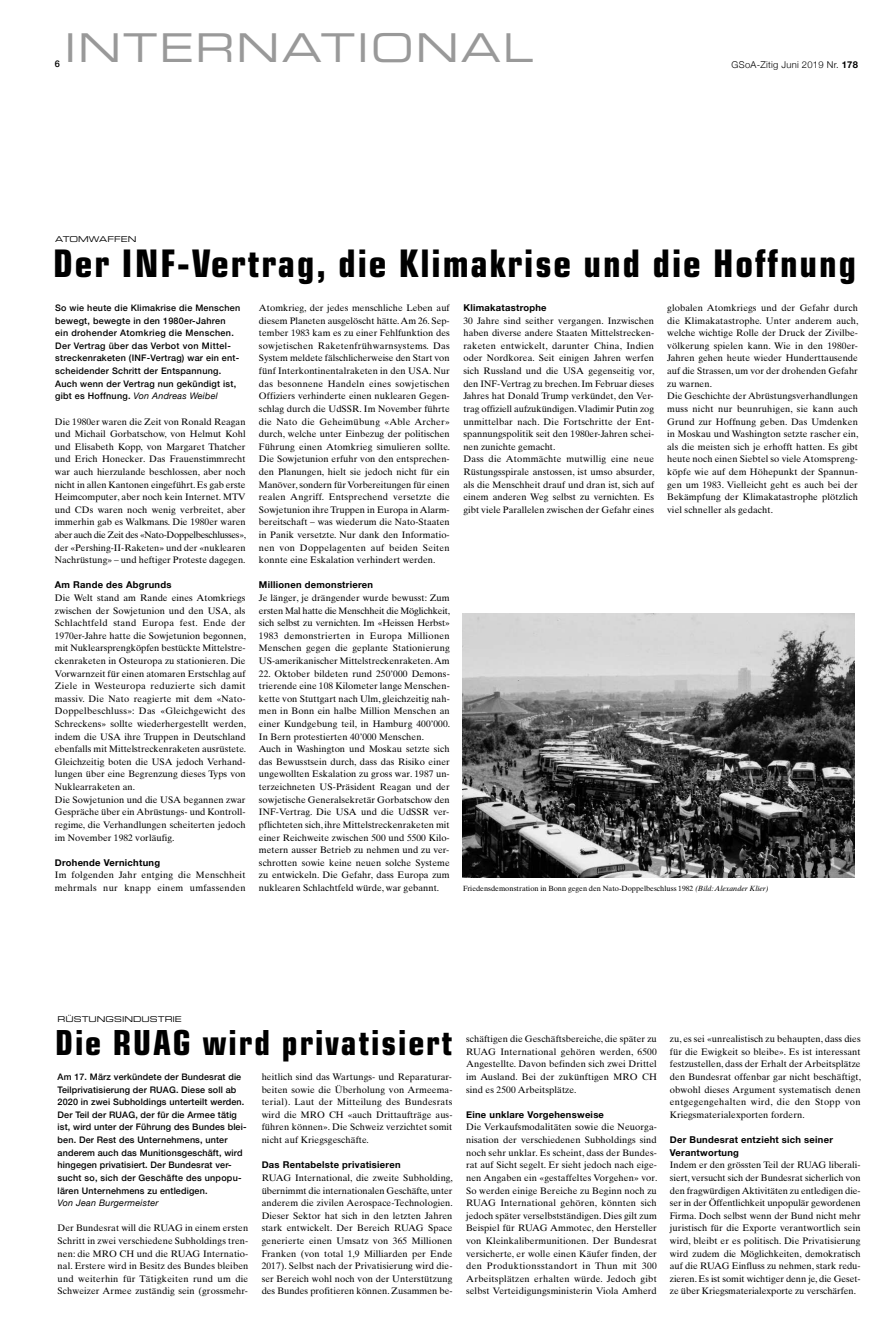
<style>
.page{position:relative;width:893px;height:1333px;background:#fff}
.page>*{position:absolute;margin:0;border:0;box-sizing:border-box;transform-origin:0 0}
.t1{font:39.7px "Eurostile Extended Two";letter-spacing:.05em;color:#999}
.t2{font:700 condensed 38px "Eurostile";letter-spacing:.05em;color:#000}
.t3{font:700 condensed 34.5px "Eurostile";letter-spacing:.055em;color:#000}
.t4{font:9.4px/12.6px "Times Ten";letter-spacing:.005em;color:#000;text-align:justify}
.t5{font:700 9.4px/12.6px "Helvetica Neue";letter-spacing:.03em;color:#000}
.t6{font:9.4px/12.6px "Times Ten";letter-spacing:.025em;color:#000}
.t7{font:300 9.4px "Helvetica Neue";letter-spacing:.03em;color:#000}
.t8{font:500 9.2px "Helvetica Neue";color:#000}
.t9{font:500 9px/12.6px "Helvetica Neue";letter-spacing:.015em;color:#000}
.t10{font:italic 9px "Helvetica Neue";letter-spacing:.03em;color:#000}
.t11{font:8px "Eurostile Extended Two";color:#000}
.t12{font:7.5px "Times Ten";color:#000}
.s1{font-weight:700}
.s2{font-weight:400;font-style:italic}
.s3{font-style:italic}
</style>
<div class="page">
<img style="left:462px;top:614px;width:392px;height:263px">
<h1 class="t1" style="left:64px;top:33px;width:470px">INTERNATIONAL</h1>
<p class="t8" style="left:55px;top:58px;width:7px">6</p>
<p class="t7" style="left:732px;top:58px;width:128px">GSoA-Zitig Juni 2019 Nr. <span class="s1">178</span></p>
<p class="t11" style="left:55px;top:236px;width:83px">ATOMWAFFEN</p>
<h2 class="t2" style="left:53px;top:250px;width:805px">Der INF-Vertrag, die Klimakrise und die Hoffnung</h2>
<p class="t9" style="left:55px;top:301px;width:187px">So wie heute die Klimakrise die Menschen bewegt, bewegte in den 1980er-Jahren ein drohender Atomkrieg die Menschen.<br>Der Vertrag über das Verbot von Mittel&shy;streckenraketen (INF-Vertrag) war ein ent&shy;scheidender Schritt der Entspannung.<br>Auch wenn der Vertrag nun gekündigt ist, gibt es Hoffnung. <span class="s2">Von Andreas Weibel</span></p>
<p class="t4" style="left:55px;top:416px;width:193px">Die 1980er waren die Zeit von Ronald Reagan und Michail Gorbatschow, von Helmut Kohl und Elisabeth Kopp, von Margaret Thatcher und Erich Honecker. Das Frauenstimmrecht war auch hierzulande beschlossen, aber noch nicht in allen Kantonen eingeführt. Es gab erste Heimcomputer, aber noch kein Internet. MTV und CDs waren noch wenig verbreitet, aber immerhin gab es Walkmans. Die 1980er waren aber auch die Zeit des «Nato-Doppelbeschlusses», der «Pershing-II-Raketen» und der «nuklearen Nachrüstung» – und heftiger Proteste dagegen.</p>
<p class="t5" style="left:55px;top:578px;width:118px">Am Rande des Abgrunds</p>
<p class="t4" style="left:55px;top:592px;width:193px;text-align:left">Die Welt stand am Rande eines Atomkriegs zwischen der Sowjetunion und den USA, als Schlachtfeld stand Europa fest. Ende der 1970er-Jahre hatte die Sowjetunion begonnen, mit Nuklearsprengköpfen bestückte Mittelstre&shy;ckenraketen in Osteuropa zu stationieren. Die Vorwarnzeit für einen atomaren Erstschlag auf Ziele in Westeuropa reduzierte sich damit massiv. Die Nato reagierte mit dem «Nato-Doppelbeschluss»: Das «Gleichgewicht des Schreckens» sollte wiederhergestellt werden, indem die USA ihre Truppen in Deutschland ebenfalls mit Mittelstreckenraketen ausrüstete.<br>Gleichzeitig boten die USA jedoch Verhand&shy;lungen über eine Begrenzung dieses Typs von Nuklearraketen an.<br>Die Sowjetunion und die USA begannen zwar Gespräche über ein Abrüstungs- und Kontroll&shy;regime, die Verhandlungen scheiterten jedoch im November 1982 vorläufig.</p>
<p class="t5" style="left:55px;top:855px;width:107px">Drohende Vernichtung</p>
<p class="t6" style="left:55px;top:869px;width:192px">Im folgenden Jahr entging die Menschheit mehrmals nur knapp einem umfassenden</p>
<p class="t4" style="left:259px;top:302px;width:193px">Atomkrieg, der jedes menschliche Leben auf diesem Planeten ausgelöscht hätte.Am 26. Sep&shy;tember 1983 kam es zu einer Fehlfunktion des sowjetischen Raketenfrühwarnsystems. Das System meldete fälschlicherweise den Start von fünf Interkontinentalraketen in den USA. Nur das besonnene Handeln eines sowjetischen Offiziers verhinderte einen nuklearen Gegen&shy;schlag durch die UdSSR. Im November führte die Nato die Geheimübung «Able Archer» durch, welche unter Einbezug der politischen Führung einen Atomkrieg simulieren sollte.<br>Die Sowjetunion erfuhr von den entsprechen&shy;den Planungen, hielt sie jedoch nicht für ein Manöver, sondern für Vorbereitungen für einen realen Angriff. Entsprechend versetzte die Sowjetunion ihre Truppen in Europa in Alarm&shy;bereitschaft – was wiederum die Nato-Staaten in Panik versetzte. Nur dank den Informatio&shy;nen von Doppelagenten auf beiden Seiten konnte eine Eskalation verhindert werden.</p>
<p class="t5" style="left:259px;top:578px;width:116px">Millionen demonstrieren</p>
<p class="t4" style="left:259px;top:592px;width:193px">Je länger, je drängender wurde bewusst: Zum ersten Mal hatte die Menschheit die Möglichkeit, sich selbst zu vernichten. Im «Heissen Herbst» 1983 demonstrierten in Europa Millionen Menschen gegen die geplante Stationierung US-amerikanischer Mittelstreckenraketen.Am</p>
<p class="t4" style="left:259px;top:668px;width:193px;text-align:left">22. Oktober bildeten rund 250’000 Demons&shy;trierende eine 108 Kilometer lange Menschen&shy;kette von Stuttgart nach Ulm, gleichzeitig nah&shy;men in Bonn ein halbe Million Menschen an einer Kundgebung teil, in Hamburg 400’000.<br>In Bern protestierten 40’000 Menschen.<br>Auch in Washington und Moskau setzte sich das Bewusstsein durch, dass das Risiko einer ungewollten Eskalation zu gross war. 1987 un&shy;terzeichneten US-Präsident Reagan und der sowjetische Generalsekretär Gorbatschow den INF-Vertrag. Die USA und die UdSSR ver&shy;pflichteten sich, ihre Mittelstreckenraketen mit einer Reichweite zwischen 500 und 5500 Kilo&shy;metern ausser Betrieb zu nehmen und zu ver&shy;schrotten sowie keine neuen solche Systeme zu entwickeln. Die Gefahr, dass Europa zum nuklearen Schlachtfeld würde, war gebannt.</p>
<p class="t5" style="left:463px;top:301px;width:85px">Klimakatastrophe</p>
<p class="t4" style="left:463px;top:315px;width:193px;text-align:left">30 Jahre sind seither vergangen. Inzwischen haben diverse andere Staaten Mittelstrecken&shy;raketen entwickelt, darunter China, Indien oder Nordkorea. Seit einigen Jahren werfen sich Russland und die USA gegenseitig vor, den INF-Vertrag zu brechen. Im Februar dieses Jahres hat Donald Trump verkündet, den Ver&shy;trag offiziell aufzukündigen.Vladimir Putin zog unmittelbar nach. Die Fortschritte der Ent&shy;spannungspolitik seit den 1980er-Jahren schei&shy;nen zunichte gemacht.<br>Dass die Atommächte mutwillig eine neue Rüstungsspirale anstossen, ist umso absurder, als die Menschheit drauf und dran ist, sich auf einem anderen Weg selbst zu vernichten. Es gibt viele Parallelen zwischen der Gefahr eines</p>
<p class="t4" style="left:667px;top:302px;width:193px;text-align:left">globalen Atomkriegs und der Gefahr durch die Klimakatastrophe. Unter anderem auch, welche wichtige Rolle der Druck der Zivilbe&shy;völkerung spielen kann. Wie in den 1980er-Jahren gehen heute wieder Hunderttausende auf die Strassen, um vor der drohenden Gefahr zu warnen.<br>Die Geschichte der Abrüstungsverhandlungen muss nicht nur beunruhigen, sie kann auch Grund zur Hoffnung geben. Das Umdenken in Moskau und Washington setzte rascher ein, als die meisten sich je erhofft hatten. Es gibt heute noch einen Siebtel so viele Atomspreng&shy;köpfe wie auf dem Höhepunkt der Spannun&shy;gen um 1983. Vielleicht geht es auch bei der Bekämpfung der Klimakatastrophe plötzlich viel schneller als gedacht.</p>
<p class="t12" style="left:463px;top:885px;width:307px">Friedensdemonstration in Bonn gegen den Nato-Doppelbeschluss 1982 <span class="s3">(Bild:Alexander Klier)</span></p>
<p class="t11" style="left:58px;top:1015px;width:126px">RÜSTUNGSINDUSTRIE</p>
<h3 class="t3" style="left:55px;top:1029px;width:399px">Die RUAG wird privatisiert</h3>
<p class="t9" style="left:58px;top:1070px;width:191px">Am 17. März verkündete der Bundesrat die Teilprivatisierung der RUAG. Diese soll ab 2020 in zwei Subholdings unterteilt werden.<br>Der Teil der RUAG, der für die Armee tätig ist, wird unter der Führung des Bundes blei&shy;ben. Der Rest des Unternehmens, unter anderem auch das Munitionsgeschäft, wird hingegen privatisiert. Der Bundesrat ver&shy;sucht so, sich der Geschäfte des unpopu&shy;lären Unternehmens zu entledigen.</p>
<p class="t10" style="left:58px;top:1197px;width:103px">Von Jean Burgermeister</p>
<p class="t4" style="left:58px;top:1222px;width:192px">Der Bundesrat will die RUAG in einem ersten Schritt in zwei verschiedene Subholdings tren&shy;nen: die MRO CH und die RUAG Internatio&shy;nal. Erstere wird in Besitz des Bundes bleiben und weiterhin für Tätigkeiten rund um die Schweizer Armee zuständig sein (grossmehr-</p>
<p class="t4" style="left:262px;top:1071px;width:192px">heitlich sind das Wartungs- und Reparaturar&shy;beiten sowie die Überholung von Armeema&shy;terial). Laut der Mitteilung des Bundesrats wird die MRO CH «auch Drittaufträge aus&shy;führen können». Die Schweiz verzichtet somit nicht auf Kriegsgeschäfte.</p>
<p class="t5" style="left:262px;top:1158px;width:140px">Das Rentabelste privatisieren</p>
<p class="t4" style="left:262px;top:1172px;width:193px">RUAG International, die zweite Subholding, übernimmt die internationalen Geschäfte, unter anderem die zivilen Aerospace-Technologien.<br>Dieser Sektor hat sich in den letzten Jahren stark entwickelt. Der Bereich RUAG Space generierte einen Umsatz von 365 Millionen Franken (von total 1,9 Milliarden per Ende 2017). Selbst nach der Privatisierung wird die&shy;ser Bereich wohl noch von der Unterstützung des Bundes profitieren können. Zusammen be-</p>
<p class="t4" style="left:466px;top:1033px;width:192px">schäftigen die Geschäftsbereiche, die später zu RUAG International gehören werden, 6500<br>Angestellte. Davon befinden sich zwei Drittel im Ausland. Bei der zukünftigen MRO CH sind es 2500 Arbeitsplätze.</p>
<p class="t5" style="left:466px;top:1107px;width:139px">Eine unklare Vorgehensweise</p>
<p class="t4" style="left:466px;top:1121px;width:193px">Die Verkaufsmodalitäten sowie die Neuorga&shy;nisation der verschiedenen Subholdings sind noch sehr unklar. Es scheint, dass der Bundes&shy;rat auf Sicht segelt. Er sieht jedoch nach eige&shy;nen Angaben ein «gestaffeltes Vorgehen» vor.<br>So werden einige Bereiche zu Beginn noch zu RUAG International gehören, könnten sich jedoch später verselbstständigen. Dies gilt zum Beispiel für RUAG Ammotec, den Hersteller von Kleinkalibermunitionen. Der Bundesrat versicherte, er wolle einen Käufer finden, der den Produktionsstandort in Thun mit 300<br>Arbeitsplätzen erhalten würde. Jedoch gibt selbst Verteidigungsministerin Viola Amherd</p>
<p class="t4" style="left:670px;top:1033px;width:193px">zu, es sei «unrealistisch zu behaupten, dass dies für die Ewigkeit so bleibe». Es ist interessant festzustellen, dass der Erhalt der Arbeitsplätze den Bundesrat offenbar gar nicht beschäftigt, obwohl dieses Argument systematisch denen entgegengehalten wird, die den Stopp von Kriegsmaterialexporten fordern.</p>
<p class="t5" style="left:670px;top:1133px;width:165px">Der Bundesrat entzieht sich seiner<br>Verantwortung</p>
<p class="t4" style="left:670px;top:1159px;width:192px">Indem er den grössten Teil der RUAG liberali&shy;siert, versucht sich der Bundesrat sicherlich von den fragwürdigen Aktivitäten zu entledigen die&shy;ser in der Öffentlichkeit unpopulär gewordenen Firma. Doch selbst wenn der Bund nicht mehr juristisch für die Exporte verantwortlich sein wird, bleibt er es politisch. Die Privatisierung wird zudem die Möglichkeiten, demokratisch auf die RUAG Einfluss zu nehmen, stark redu&shy;zieren. Es ist somit wichtiger denn je, die Geset&shy;ze über Kriegsmaterialexporte zu verschärfen.</p>
</div>
